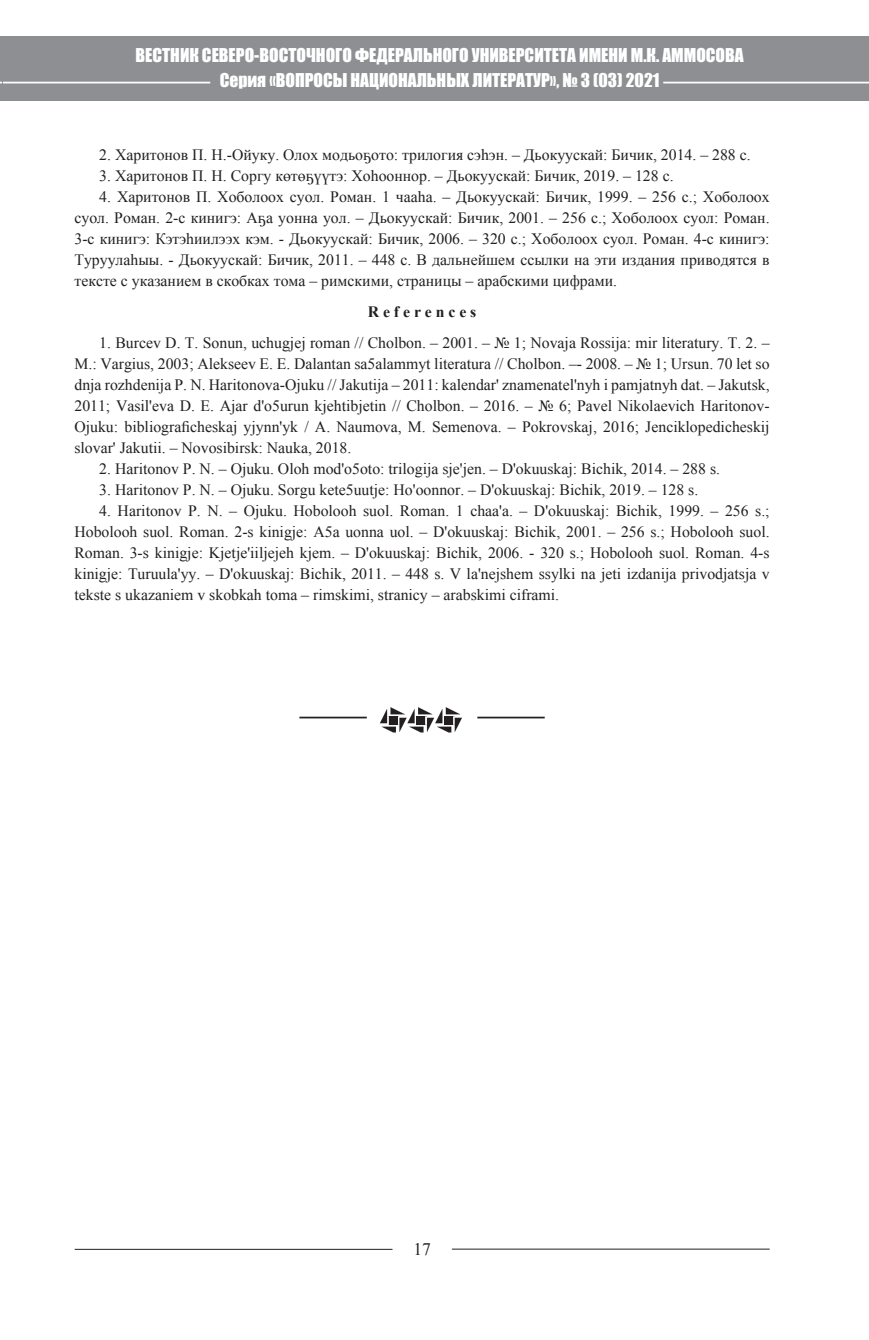
<style>
.page{position:relative;width:869px;height:1340px;background:#fff}
.page>*{position:absolute;margin:0;border:0;box-sizing:border-box;transform-origin:0 0}
.t1{font:17.5px/24.5px "Impact";color:#fff}
.t2{font:17.5px "Times New Roman";color:#231f20}
.t3{font:15.75px/21px "Times New Roman";color:#231f20;text-align:justify}
.t4{font:700 15.75px "Times New Roman";color:#231f20}
</style>
<div class="page">
<div style="left:1px;top:36px;width:867px;height:64px;background:#8d8f92"></div>
<hr style="left:1px;top:82px;width:209px;height:1px;background:#fff">
<hr style="left:663px;top:82px;width:205px;height:1px;background:#fff">
<hr style="left:0;top:36px;width:2px;height:64px;background:#8d8f92">
<hr style="left:299px;top:716px;width:67px;height:2px;background:#231f20">
<hr style="left:477px;top:716px;width:67px;height:2px;background:#231f20">
<svg style="left:380px;top:707px;width:81px;height:25px"></svg>
<hr style="left:75px;top:1248px;width:317px;height:1px;background:#231f20">
<hr style="left:451px;top:1248px;width:318px;height:1px;background:#231f20">
<p class="t1" style="left:135px;top:43px;width:399px">Вестник СЕВЕРО-ВОСТОЧНОГО ФЕДЕРАЛЬНОГО УНИВЕРСИТЕТ</p>
<p class="t1" style="left:220px;top:43px;width:525px;text-indent:347px">А ИМЕНИ М.К. АММОСОВА<br>Серия «ВОПРОСЫ НАЦИОНАЛЬНЫХ ЛИТЕРАТУР», № 3 (03) 2021</p>
<p class="t3" style="left:99px;top:144px;width:652px">2. Харитонов П. Н.-Ойуку. Олох модьоҕото: трилогия сэһэн. – Дьокуускай: Бичик, 2014. – 288 с.</p>
<p class="t3" style="left:99px;top:165px;width:575px">3. Харитонов П. Н. Соргу көтөҕүүтэ: Хоһооннор. – Дьокуускай: Бичик, 2019. – 128 с.</p>
<p class="t3" style="left:74px;top:186px;width:696px;text-indent:25px">4. Харитонов П. Хоболоох суол. Роман. 1 чааһа. – Дьокуускай: Бичик, 1999. – 256 с.; Хоболоох суол. Роман. 2-с кинигэ: Аҕа уонна уол. – Дьокуускай: Бичик, 2001. – 256 с.; Хоболоох суол: Роман.<br>3-с кинигэ: Кэтэһиилээх кэм. - Дьокуускай: Бичик, 2006. – 320 с.; Хоболоох суол. Роман. 4-с кинигэ:<br>Туруулаһыы. - Дьокуускай: Бичик, 2011. – 448 с. В дальнейшем ссылки на эти издания приводятся в тексте с указанием в скобках тома – римскими, страницы – арабскими цифрами.</p>
<p class="t4" style="left:367px;top:300px;width:110px">R e f e r e n c e s</p>
<p class="t3" style="left:74px;top:332px;width:696px;text-indent:25px">1. Burcev D. T. Sonun, uchugjej roman // Cholbon. – 2001. – № 1; Novaja Rossija: mir literatury. T. 2. – M.: Vargius, 2003; Alekseev E. E. Dalantan sa5alammyt literatura // Cholbon. –- 2008. – № 1; Ursun. 70 let so dnja rozhdenija P. N. Haritonova-Ojuku // Jakutija – 2011: kalendar' znamenatel'nyh i pamjatnyh dat. – Jakutsk, 2011; Vasil'eva D. E. Ajar d'o5urun kjehtibjetin // Cholbon. – 2016. – № 6; Pavel Nikolaevich Haritonov-Ojuku: bibliograficheskaj yjynn'yk / A. Naumova, M. Semenova. – Pokrovskaj, 2016; Jenciklopedicheskij slovar' Jakutii. – Novosibirsk: Nauka, 2018.</p>
<p class="t3" style="left:99px;top:457px;width:622px">2. Haritonov P. N. – Ojuku. Oloh mod'o5oto: trilogija sje'jen. – D'okuuskaj: Bichik, 2014. – 288 s.</p>
<p class="t3" style="left:99px;top:478px;width:600px">3. Haritonov P. N. – Ojuku. Sorgu kete5uutje: Ho'oonnor. – D'okuuskaj: Bichik, 2019. – 128 s.</p>
<p class="t3" style="left:74px;top:499px;width:696px;text-indent:25px">4. Haritonov P. N. – Ojuku. Hobolooh suol. Roman. 1 chaa'a. – D'okuuskaj: Bichik, 1999. – 256 s.; Hobolooh suol. Roman. 2-s kinigje: A5a uonna uol. – D'okuuskaj: Bichik, 2001. – 256 s.; Hobolooh suol.<br>Roman. 3-s kinigje: Kjetje'iiljejeh kjem. – D'okuuskaj: Bichik, 2006. - 320 s.; Hobolooh suol. Roman. 4-s kinigje: Turuula'yy. – D'okuuskaj: Bichik, 2011. – 448 s. V la'nejshem ssylki na jeti izdanija privodjatsja v tekste s ukazaniem v skobkah toma – rimskimi, stranicy – arabskimi ciframi.</p>
<p class="t2" style="left:413px;top:1237px;width:19px">17</p>
</div>
